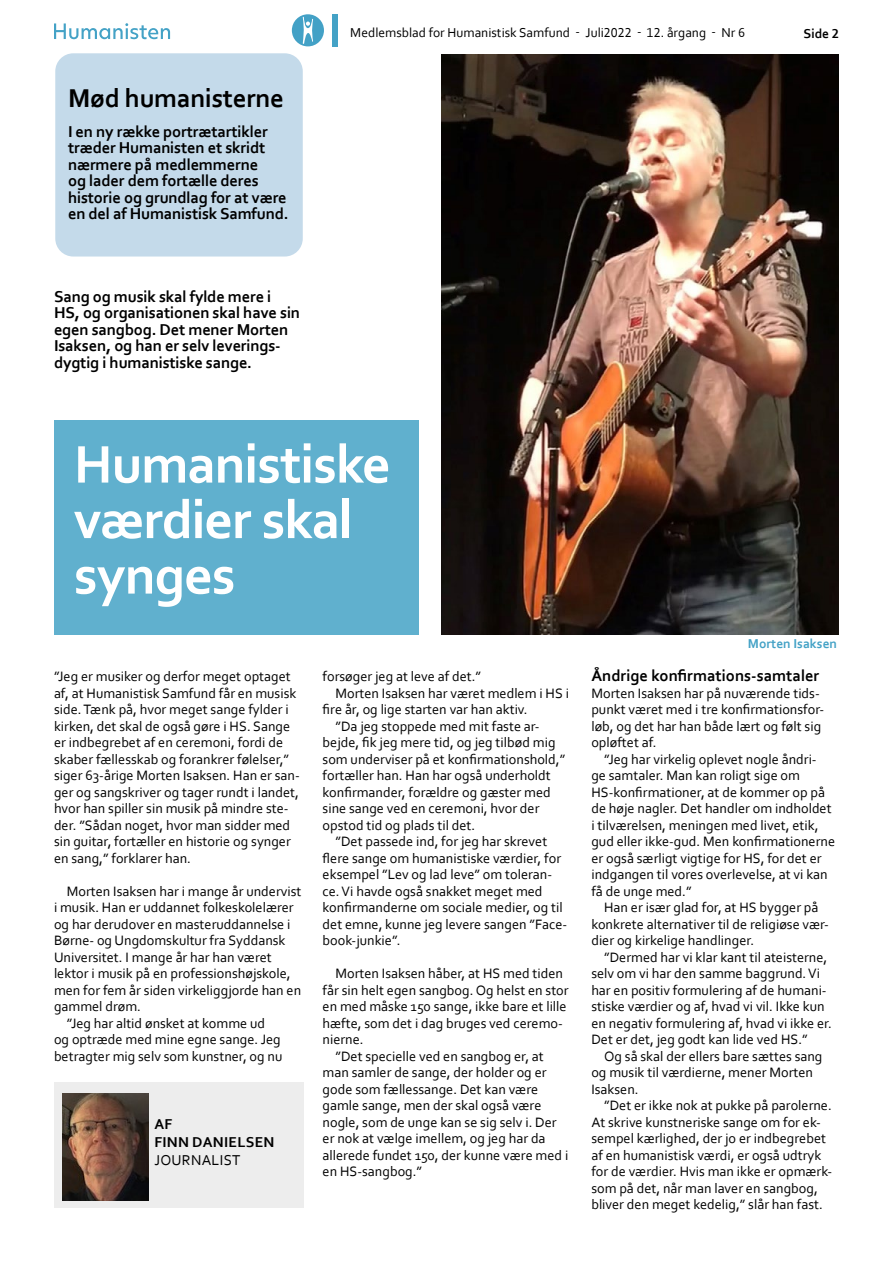
<style>
.page{position:relative;width:893px;height:1263px;background:#fff}
.page>*{position:absolute;margin:0;border:0;box-sizing:border-box;transform-origin:0 0}
.t1{font:700 55.5px/55.5px "Corbel";letter-spacing:-.015em;color:#fff}
.t2{font:700 27px "Corbel";letter-spacing:-.01em;color:#000}
.t3{font:700 16.5px/16.5px "Corbel";letter-spacing:-.01em;color:#000}
.t4{font:700 15px/18px "Corbel";letter-spacing:.02em;color:#000}
.t5{font:15px "Corbel";letter-spacing:.02em;color:#000}
.t6{font:14.25px/16.5px "Corbel";color:#000}
.t7{font:13.5px "Corbel";color:#000}
.t8{font:700 13.5px "Corbel";color:#44a2c6}
.t9{font:700 13.5px "Corbel";color:#000}
</style>
<div class="page">
<svg style="left:292px;top:14px;width:32px;height:32px"></svg>
<div style="left:332px;top:15px;width:6px;height:32px;background:#44a2c6"></div>
<svg style="left:54px;top:23px;width:116px;height:16px"></svg>
<div style="left:55px;top:53px;width:248px;height:203px;background:#c4daea;border-radius:18px"></div>
<img style="left:441px;top:54px;width:398px;height:580px">
<div style="left:54px;top:420px;width:364px;height:215px;background:#60b0ce"></div>
<div style="left:54px;top:1083px;width:250px;height:125px;background:#ededed"></div>
<img style="left:63px;top:1093px;width:85px;height:107px">
<h2 class="t2" style="left:68px;top:81px;width:218px">Mød humanisterne</h2>
<p class="t3" style="left:68px;top:122px;width:222px">I en ny række portrætartikler træder Humanisten et skridt nærmere på medlemmerne<br>og lader dem fortælle deres historie og grundlag for at være en del af Humanistisk Samfund.</p>
<p class="t3" style="left:54px;top:287px;width:248px">Sang og musik skal fylde mere i<br>HS, og organisationen skal have sin egen sangbog. Det mener Morten<br>Isaksen, og han er selv leverings&shy;dygtig i humanistiske sange.</p>
<p class="t7" style="left:350px;top:24px;width:396px">Medlemsblad for Humanistisk Samfund - Juli2022 - 12. årgang - Nr 6</p>
<p class="t9" style="left:804px;top:25px;width:37px">Side 2</p>
<h1 class="t1" style="left:74px;top:435px;width:318px">Humanistiske værdier skal synges</h1>
<p class="t6" style="left:54px;top:668px;width:247px">”Jeg er musiker og derfor meget optaget af, at Humanistisk Samfund får en musisk side. Tænk på, hvor meget sange fylder i kirken, det skal de også gøre i HS. Sange er indbegrebet af en ceremoni, fordi de skaber fællesskab og forankrer følelser,” siger 63-årige Morten Isaksen. Han er san&shy;ger og sangskriver og tager rundt i landet, hvor han spiller sin musik på mindre ste&shy;der. ”Sådan noget, hvor man sidder med sin guitar, fortæller en historie og synger en sang,” forklarer han.</p>
<p class="t6" style="left:67px;top:882px;width:236px">Morten Isaksen har i mange år undervist</p>
<p class="t6" style="left:54px;top:899px;width:241px">i musik. Han er uddannet folkeskolelærer</p>
<p class="t6" style="left:54px;top:915px;width:238px">og har derudover en masteruddannelse i</p>
<p class="t6" style="left:54px;top:932px;width:233px">Børne- og Ungdomskultur fra Syddansk</p>
<p class="t6" style="left:54px;top:948px;width:219px">Universitet. I mange år har han været</p>
<p class="t6" style="left:54px;top:965px;width:238px">lektor i musik på en professionshøjskole,</p>
<p class="t6" style="left:54px;top:981px;width:249px">men for fem år siden virkeliggjorde han en</p>
<p class="t6" style="left:54px;top:998px;width:89px">gammel drøm.</p>
<p class="t6" style="left:67px;top:1014px;width:200px">”Jeg har altid ønsket at komme ud</p>
<p class="t6" style="left:54px;top:1031px;width:228px">og optræde med mine egne sange. Jeg</p>
<p class="t6" style="left:54px;top:1047px;width:230px">betragter mig selv som kunstner, og nu</p>
<p class="t4" style="left:154px;top:1115px;width:121px">AF<br>FINN DANIELSEN</p>
<p class="t5" style="left:154px;top:1151px;width:88px">JOURNALIST</p>
<p class="t6" style="left:323px;top:668px;width:160px">forsøger jeg at leve af det.”</p>
<p class="t6" style="left:335px;top:684px;width:235px">Morten Isaksen har været medlem i HS i</p>
<p class="t6" style="left:323px;top:701px;width:206px">fire år, og lige starten var han aktiv.</p>
<p class="t6" style="left:335px;top:717px;width:206px">”Da jeg stoppede med mit faste ar-</p>
<p class="t6" style="left:323px;top:734px;width:234px">bejde, fik jeg mere tid, og jeg tilbød mig</p>
<p class="t6" style="left:323px;top:750px;width:244px">som underviser på et konfirmationshold,”</p>
<p class="t6" style="left:323px;top:767px;width:230px">fortæller han. Han har også underholdt</p>
<p class="t6" style="left:323px;top:783px;width:230px">konfirmander, forældre og gæster med</p>
<p class="t6" style="left:323px;top:800px;width:218px">sine sange ved en ceremoni, hvor der</p>
<p class="t6" style="left:323px;top:816px;width:154px">opstod tid og plads til det.</p>
<p class="t6" style="left:335px;top:833px;width:213px">”Det passede ind, for jeg har skrevet</p>
<p class="t6" style="left:323px;top:849px;width:240px">flere sange om humanistiske værdier, for</p>
<p class="t6" style="left:323px;top:866px;width:231px">eksempel ”Lev og lad leve” om toleran-</p>
<p class="t6" style="left:323px;top:882px;width:221px">ce. Vi havde også snakket meget med</p>
<p class="t6" style="left:323px;top:899px;width:242px">konfirmanderne om sociale medier, og til</p>
<p class="t6" style="left:323px;top:915px;width:246px">det emne, kunne jeg levere sangen ”Face-</p>
<p class="t6" style="left:323px;top:932px;width:80px">book-junkie”.</p>
<p class="t6" style="left:335px;top:965px;width:229px">Morten Isaksen håber, at HS med tiden</p>
<p class="t6" style="left:323px;top:981px;width:248px">får sin helt egen sangbog. Og helst en stor</p>
<p class="t6" style="left:323px;top:998px;width:246px">en med måske 150 sange, ikke bare et lille</p>
<p class="t6" style="left:323px;top:1014px;width:242px">hæfte, som det i dag bruges ved ceremo-</p>
<p class="t6" style="left:323px;top:1031px;width:43px">nierne.</p>
<p class="t6" style="left:335px;top:1047px;width:210px">”Det specielle ved en sangbog er, at</p>
<p class="t6" style="left:323px;top:1064px;width:225px">man samler de sange, der holder og er</p>
<p class="t6" style="left:323px;top:1080px;width:217px">gode som fællessange. Det kan være</p>
<p class="t6" style="left:323px;top:1097px;width:220px">gamle sange, men der skal også være</p>
<p class="t6" style="left:323px;top:1113px;width:236px">nogle, som de unge kan se sig selv i. Der</p>
<p class="t6" style="left:323px;top:1130px;width:224px">er nok at vælge imellem, og jeg har da</p>
<p class="t6" style="left:323px;top:1146px;width:247px">allerede fundet 150, der kunne være med i</p>
<p class="t6" style="left:323px;top:1163px;width:101px">en HS-sangbog.”</p>
<p class="t8" style="left:748px;top:635px;width:91px">Morten Isaksen</p>
<p class="t3" style="left:591px;top:667px;width:230px">Åndrige konfirmations-samtaler</p>
<p class="t6" style="left:591px;top:684px;width:234px">Morten Isaksen har på nuværende tids&shy;punkt været med i tre konfirmationsfor&shy;løb, og det har han både lært og følt sig opløftet af.</p>
<p class="t6" style="left:591px;top:750px;width:245px;text-indent:13px">”Jeg har virkelig oplevet nogle åndri-<br>ge samtaler. Man kan roligt sige om HS-konfirmationer, at de kommer op på de høje nagler. Det handler om indholdet i tilværelsen, meningen med livet, etik, gud eller ikke-gud. Men konfirmationerne er også særligt vigtige for HS, for det er indgangen til vores overlevelse, at vi kan få de unge med.”</p>
<p class="t6" style="left:591px;top:899px;width:239px;text-indent:13px">Han er især glad for, at HS bygger på konkrete alternativer til de religiøse vær&shy;dier og kirkelige handlinger.</p>
<p class="t6" style="left:591px;top:948px;width:242px;text-indent:13px">”Dermed har vi klar kant til ateisterne, selv om vi har den samme baggrund. Vi har en positiv formulering af de humani&shy;stiske værdier og af, hvad vi vil. Ikke kun en negativ formulering af, hvad vi ikke er.<br>Det er det, jeg godt kan lide ved HS.”</p>
<p class="t6" style="left:591px;top:1047px;width:233px;text-indent:13px">Og så skal der ellers bare sættes sang og musik til værdierne, mener Morten<br>Isaksen.</p>
<p class="t6" style="left:591px;top:1097px;width:242px;text-indent:13px">”Det er ikke nok at pukke på parolerne.<br>At skrive kunstneriske sange om for ek&shy;sempel kærlighed, der jo er indbegrebet af en humanistisk værdi, er også udtryk for de værdier. Hvis man ikke er opmærk&shy;som på det, når man laver en sangbog, bliver den meget kedelig,” slår han fast.</p>
</div>
